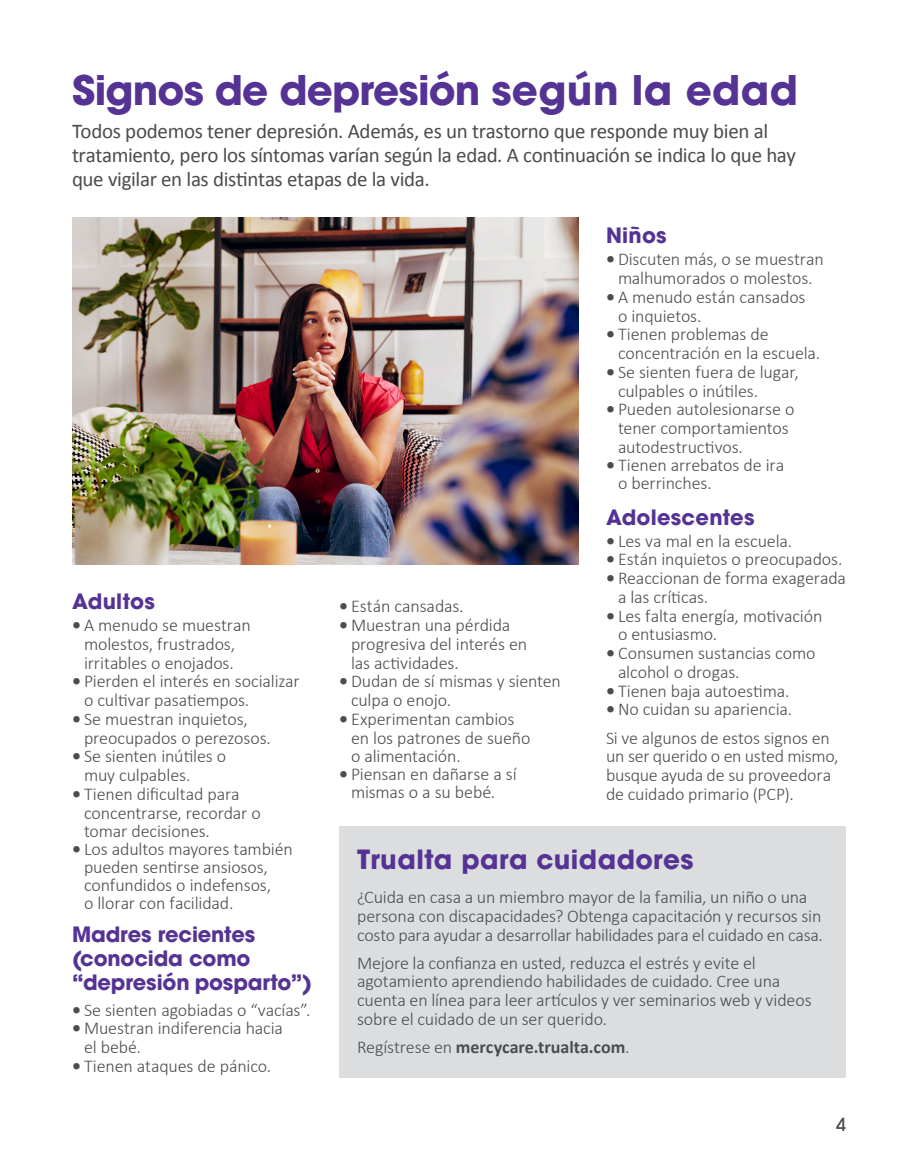
<style>
.page{position:relative;width:918px;height:1175px;background:#fff}
.page>*{position:absolute;margin:0;border:0;box-sizing:border-box;transform-origin:0 0}
.t1{font:700 40.5px "ITC Avant Garde Pro";letter-spacing:-.02em;color:#553394}
.t2{font:700 26.25px "ITC Avant Garde Pro";letter-spacing:.015em;color:#553394}
.t3{font:21px/24px "Calibri";letter-spacing:-.015em;color:#4b4c4d}
.t4{font:700 21px/24px "ITC Avant Garde Pro";letter-spacing:-.005em;color:#553394}
.t5{font:700 21px "ITC Avant Garde Pro";letter-spacing:.015em;color:#553394}
.t6{font:300 18px/18.8px "Calibri";letter-spacing:-.01em;color:#4b4c4d}
.t7{font:700 18px "Calibri";color:#4b4c4d}
.t8{font:500 18px "ITC Avant Garde Pro";color:#4b4c4d}
.s1{font-weight:700}
.s2{font-weight:300}
</style>
<div class="page">
<div style="left:339px;top:826px;width:507px;height:251px;background:#dcdddf"></div>
<img style="left:72px;top:218px;width:507px;height:347px">
<h2 class="t1" style="left:72px;top:63px;width:727px">Signos de depresión según la edad</h2>
<p class="t3" style="left:72px;top:119px;width:725px">Todos podemos tener depresión. Además, es un trastorno que responde muy bien al tratamiento, pero los síntomas varían según la edad. A continuación se indica lo que hay que vigilar en las distintas etapas de la vida.</p>
<h3 class="t5" style="left:72px;top:587px;width:84px">Adultos</h3>
<p class="t6" style="left:72px;top:615px;width:180px;text-align:center"><span class="s1">•</span> A menudo se muestran molestos, frustrados, irritables o enojados.</p>
<p class="t6" style="left:84px;top:671px;width:217px;text-indent:-12px"><span class="s1">•</span> Pierden el interés en socializar o cultivar pasatiempos.</p>
<p class="t6" style="left:84px;top:709px;width:188px;text-indent:-12px"><span class="s1">•</span> Se muestran inquietos, preocupados o perezosos.</p>
<p class="t6" style="left:84px;top:746px;width:144px;text-indent:-12px"><span class="s1">•</span> Se sienten inútiles o muy culpables.</p>
<p class="t6" style="left:84px;top:784px;width:178px;text-indent:-12px"><span class="s1">•</span> Tienen dificultad para concentrarse, recordar o tomar decisiones.</p>
<p class="t6" style="left:84px;top:840px;width:210px;line-height:18px;text-indent:-12px"><span class="s1">•</span> Los adultos mayores también pueden sentirse ansiosos, confundidos o indefensos,<br>o llorar con facilidad.</p>
<h3 class="t4" style="left:72px;top:922px;width:241px">Madres recientes (conocida como “depresión posparto”)</h3>
<p class="t6" style="left:72px;top:1000px;width:240px"><span class="s1">•</span> Se sienten agobiadas o “vacías”.</p>
<p class="t6" style="left:84px;top:1018px;width:200px;text-indent:-12px"><span class="s1">•</span> Muestran indiferencia hacia el bebé.</p>
<p class="t6" style="left:72px;top:1056px;width:201px"><span class="s1">•</span> Tienen ataques de pánico.</p>
<p class="t6" style="left:339px;top:596px;width:126px"><span class="s1">•</span> Están cansadas.</p>
<p class="t6" style="left:351px;top:615px;width:178px;text-indent:-12px"><span class="s1">•</span> Muestran una pérdida progresiva del interés en las actividades.</p>
<p class="t6" style="left:351px;top:671px;width:211px;text-indent:-12px"><span class="s1">•</span> Dudan de sí mismas y sienten culpa o enojo.</p>
<p class="t6" style="left:351px;top:709px;width:181px;text-indent:-12px"><span class="s1">•</span> Experimentan cambios en los patrones de sueño o alimentación.</p>
<p class="t6" style="left:339px;top:765px;width:179px;line-height:18px;text-align:center"><span class="s1">•</span> Piensan en dañarse a sí mismas o a su bebé.</p>
<h3 class="t4" style="left:606px;top:223px;width:62px">Niños</h3>
<p class="t6" style="left:606px;top:250px;width:219px;text-align:center"><span class="s1">•</span> Discuten más, o se muestran malhumorados o molestos.</p>
<p class="t6" style="left:618px;top:287px;width:189px;text-indent:-12px"><span class="s1">•</span> A menudo están cansados o inquietos.</p>
<p class="t6" style="left:618px;top:325px;width:204px;text-indent:-12px"><span class="s1">•</span> Tienen problemas de concentración en la escuela.</p>
<p class="t6" style="left:618px;top:362px;width:182px;text-indent:-12px"><span class="s1">•</span> Se sienten fuera de lugar, culpables o inútiles.</p>
<p class="t6" style="left:618px;top:400px;width:178px;text-indent:-12px"><span class="s1">•</span> Pueden autolesionarse o tener comportamientos autodestructivos.</p>
<p class="t6" style="left:618px;top:455px;width:168px;line-height:18px;text-indent:-12px"><span class="s1">•</span> Tienen arrebatos de ira o berrinches.</p>
<h3 class="t4" style="left:606px;top:505px;width:150px">Adolescentes</h3>
<p class="t6" style="left:606px;top:531px;width:188px"><span class="s1">•</span> Les va mal en la escuela.</p>
<p class="t6" style="left:606px;top:550px;width:238px"><span class="s1">•</span> Están inquietos o preocupados.</p>
<p class="t6" style="left:618px;top:568px;width:230px;text-indent:-12px"><span class="s1">•</span> Reaccionan de forma exagerada a las críticas.</p>
<p class="t6" style="left:618px;top:606px;width:206px;text-indent:-12px"><span class="s1">•</span> Les falta energía, motivación o entusiasmo.</p>
<p class="t6" style="left:618px;top:643px;width:199px;text-indent:-12px"><span class="s1">•</span> Consumen sustancias como alcohol o drogas.</p>
<p class="t6" style="left:606px;top:681px;width:185px"><span class="s1">•</span> Tienen baja autoestima.</p>
<p class="t6" style="left:606px;top:699px;width:188px"><span class="s1">•</span> No cuidan su apariencia.</p>
<p class="t6" style="left:606px;top:728px;width:234px">Si ve algunos de estos signos en un ser querido o en usted mismo, busque ayuda de su proveedora de cuidado primario (PCP).</p>
<h3 class="t2" style="left:357px;top:842px;width:338px">Trualta para cuidadores</h3>
<p class="t6" style="left:357px;top:887px;width:467px">¿Cuida en casa a un miembro mayor de la familia, un niño o una persona con discapacidades? Obtenga capacitación y recursos sin costo para ayudar a desarrollar habilidades para el cuidado en casa.</p>
<p class="t6" style="left:357px;top:953px;width:456px">Mejore la confianza en usted, reduzca el estrés y evite el agotamiento aprendiendo habilidades de cuidado. Cree una cuenta en línea para leer artículos y ver seminarios web y videos sobre el cuidado de un ser querido.</p>
<p class="t7" style="left:357px;top:1035px;width:274px"><span class="s2">Regístrese en</span> mercycare.trualta.com<span class="s2">.</span></p>
<p class="t8" style="left:836px;top:1113px;width:11px">4</p>
</div>
